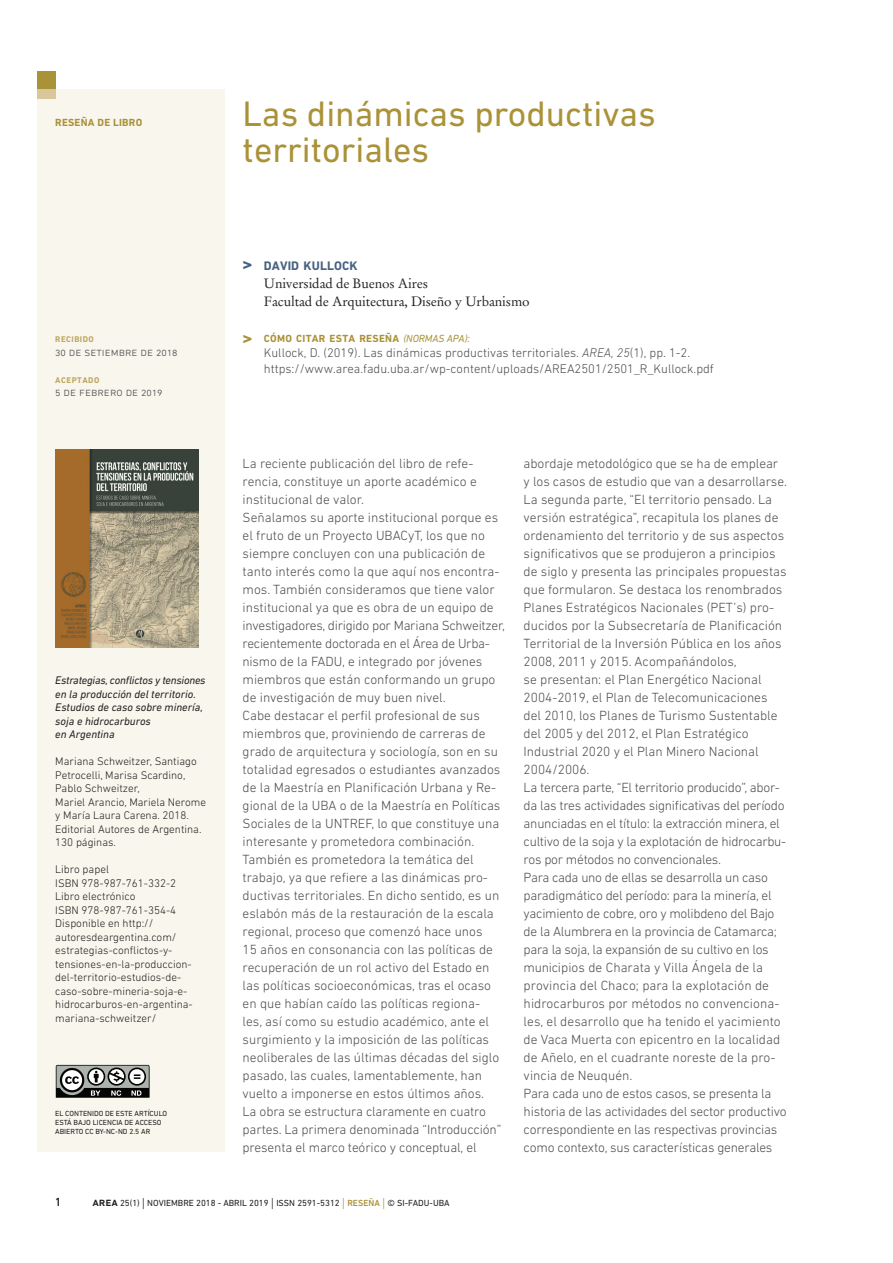
<style>
.page{position:relative;width:893px;height:1263px;background:#fff}
.page>*{position:absolute;margin:0;border:0;box-sizing:border-box;transform-origin:0 0}
.t1{font:36px/36px "DIN Next LT Pro";color:#aa9238}
.t2{font:300 13.5px/18px "DIN Next LT Pro";color:#4b4c4d}
.t3{font:13.5px/18px "Stempel Garamond LT Std";letter-spacing:-.01em;color:#231f20}
.t4{font:300 12.75px/15.3px "DIN Next LT Pro";color:#4b4c4d}
.t5{font:700 12.6px "DIN Next LT Pro";letter-spacing:.005em;color:#486282}
.t6{font:300 12px "DIN Next LT Pro";color:#4b4c4d}
.t7{font:500 12px "DIN Next LT Pro";color:#231f20}
.t8{font:300 11.25px/13.5px "DIN Next LT Pro";color:#231f20}
.t9{font:italic 11.25px/13.5px "DIN Next LT Pro";color:#231f20}
.t10{font:700 10.5px "DIN Next LT Pro";letter-spacing:.03em;color:#aa9238}
.t11{font:700 10.5px "DIN Next LT Pro";letter-spacing:.02em;color:#aa9238}
.t12{font:9px "DIN Next LT Pro";color:#231f20}
.t13{font:700 8.4px "DIN Next LT Pro";letter-spacing:.055em;color:#bea760}
.t14{font:7.5px/9px "DIN Next LT Pro";color:#231f20}
.s1{font-size:18px}
.s2{font-weight:400;font-style:italic}
.s3{font-style:italic}
.s4{font-weight:500;font-size:12px}
.s5{font-weight:300;font-size:13.5px}
.s6{font-weight:300;font-size:13.5px;color:#aa9238}
.s7{font-weight:500;color:#aa9238}
</style>
<div class="page">
<div style="left:37px;top:90px;width:188px;height:1062px;background:#f9f6ee"></div>
<div style="left:37px;top:72px;width:18px;height:18px;background:#aa9238"></div>
<div style="left:37px;top:90px;width:18px;height:9px;background:#d9c79b"></div>
<img style="left:55px;top:449px;width:144px;height:199px">
<svg style="left:56px;top:1065px;width:94px;height:33px;background:#767876"></svg>
<p class="t11" style="left:55px;top:116px;width:88px">RESEÑA DE LIBRO</p>
<h1 class="t1" style="left:243px;top:95px;width:415px">Las dinámicas productivas territoriales</h1>
<p class="t13" style="left:55px;top:334px;width:40px">RECIBIDO</p>
<p class="t6" style="left:55px;top:345px;width:124px">30 de setiembre de 2018</p>
<p class="t13" style="left:55px;top:375px;width:46px">ACEPTADO</p>
<p class="t6" style="left:55px;top:385px;width:109px">5 de febrero de 2019</p>
<p class="t9" style="left:55px;top:673px;width:152px">Estrategias, conflictos y tensiones en la producción del territorio.<br>Estudios de caso sobre minería, soja e hidrocarburos<br>en Argentina</p>
<p class="t8" style="left:55px;top:754px;width:152px">Mariana Schweitzer, Santiago<br>Petrocelli, Marisa Scardino,<br>Pablo Schweitzer,<br>Mariel Arancio, Mariela Nerome y María Laura Carena. 2018.<br>Editorial Autores de Argentina.<br>130 páginas.</p>
<p class="t8" style="left:55px;top:862px;width:139px">Libro papel<br>ISBN 978-987-761-332-2<br>Libro electrónico<br>ISBN 978-987-761-354-4<br>Disponible en http:// autoresdeargentina.com/ estrategias-conflictos-y&shy;tensiones-en-la-produccion&shy;del-territorio-estudios-de&shy;caso-sobre-mineria-soja-e&shy;hidrocarburos-en-argentina&shy;mariana-schweitzer/</p>
<p class="t14" style="left:55px;top:1109px;width:104px;text-indent:50px">DE ESTE ARTÍCULO<br>ESTÁ BAJO LICENCIA DE ACCESO<br>ABIER</p>
<p class="t14" style="left:55px;top:1109px;width:33px">EL CONTENIDO</p>
<p class="t14" style="left:75px;top:1127px;width:72px">TO CC BY-NC-ND 2.5 AR</p>
<p class="t5" style="left:243px;top:258px;width:116px"><span class="s1">&gt;</span> DAVID KULLOCK</p>
<p class="t3" style="left:264px;top:274px;width:267px">Universidad de Buenos Aires<br>Facultad de Arquitectura, Diseño y Urbanismo</p>
<p class="t10" style="left:243px;top:332px;width:229px"><span class="s1">&gt;</span> CÓMO CITAR ESTA RESEÑA <span class="s2">(Normas APA):</span></p>
<p class="t4" style="left:264px;top:345px;width:451px">Kullock, D. (2019). Las dinámicas productivas territoriales. <span class="s3">AREA, 25</span>(1), pp. 1-2. https://www.area.fadu.uba.ar/wp-content/uploads/AREA2501/2501_R_Kullock.pdf</p>
<p class="t2" style="left:243px;top:454px;width:264px">La reciente publicación del libro de refe&shy;rencia, constituye un aporte académico e institucional de valor.<br>Señalamos su aporte institucional porque es el fruto de un Proyecto UBACyT, los que no siempre concluyen con una publicación de tanto interés como la que aquí nos encontra&shy;mos. También consideramos que tiene valor institucional ya que es obra de un equipo de investigadores, dirigido por Mariana Schweitzer, recientemente doctorada en el Área de Urba&shy;nismo de la FADU, e integrado por jóvenes miembros que están conformando un grupo de investigación de muy buen nivel.<br>Cabe destacar el perfil profesional de sus miembros que, proviniendo de carreras de grado de arquitectura y sociología, son en su totalidad egresados o estudiantes avanzados de la Maestría en Planificación Urbana y Re&shy;gional de la UBA o de la Maestría en Políticas Sociales de la UNTREF, lo que constituye una interesante y prometedora combinación.<br>También es prometedora la temática del trabajo, ya que refiere a las dinámicas pro&shy;ductivas territoriales. En dicho sentido, es un eslabón más de la restauración de la escala regional, proceso que comenzó hace unos<br>15 años en consonancia con las políticas de recuperación de un rol activo del Estado en las políticas socioeconómicas, tras el ocaso en que habían caído las políticas regiona-<br>les, así como su estudio académico, ante el surgimiento y la imposición de las políticas neoliberales de las últimas décadas del siglo pasado, las cuales, lamentablemente, han vuelto a imponerse en estos últimos años.<br>La obra se estructura claramente en cuatro partes. La primera denominada “Introducción” presenta el marco teórico y conceptual, el</p>
<p class="t2" style="left:524px;top:454px;width:265px">abordaje metodológico que se ha de emplear y los casos de estudio que van a desarrollarse.<br>La segunda parte, “El territorio pensado. La versión estratégica”, recapitula los planes de ordenamiento del territorio y de sus aspectos significativos que se produjeron a principios de siglo y presenta las principales propuestas que formularon. Se destaca los renombrados Planes Estratégicos Nacionales (PET’s) pro&shy;ducidos por la Subsecretaría de Planificación Territorial de la Inversión Pública en los años 2008, 2011 y 2015. Acompañándolos,<br>se presentan: el Plan Energético Nacional 2004-2019, el Plan de Telecomunicaciones del 2010, los Planes de Turismo Sustentable del 2005 y del 2012, el Plan Estratégico Industrial 2020 y el Plan Minero Nacional 2004/2006.<br>La tercera parte, “El territorio producido”, abor&shy;da las tres actividades significativas del período anunciadas en el título: la extracción minera, el cultivo de la soja y la explotación de hidrocarbu&shy;ros por métodos no convencionales.<br>Para cada uno de ellas se desarrolla un caso paradigmático del período: para la minería, el yacimiento de cobre, oro y molibdeno del Bajo de la Alumbrera en la provincia de Catamarca; para la soja, la expansión de su cultivo en los municipios de Charata y Villa Ángela de la provincia del Chaco; para la explotación de hidrocarburos por métodos no convenciona&shy;les, el desarrollo que ha tenido el yacimiento de Vaca Muerta con epicentro en la localidad de Añelo, en el cuadrante noreste de la pro&shy;vincia de Neuquén.<br>Para cada uno de estos casos, se presenta la historia de las actividades del sector productivo correspondiente en las respectivas provincias como contexto, sus características generales</p>
<p class="t7" style="left:55px;top:1195px;width:8px">1</p>
<p class="t12" style="left:92px;top:1198px;width:359px"><span class="s4">AREA</span> 25(1) <span class="s5">|</span> noviembre 2018 - abril 2019 <span class="s5">|</span> issn 2591-5312 <span class="s6">|</span> <span class="s7">RESEÑA</span> <span class="s6">|</span> © si-fadu-uba</p>
</div>
